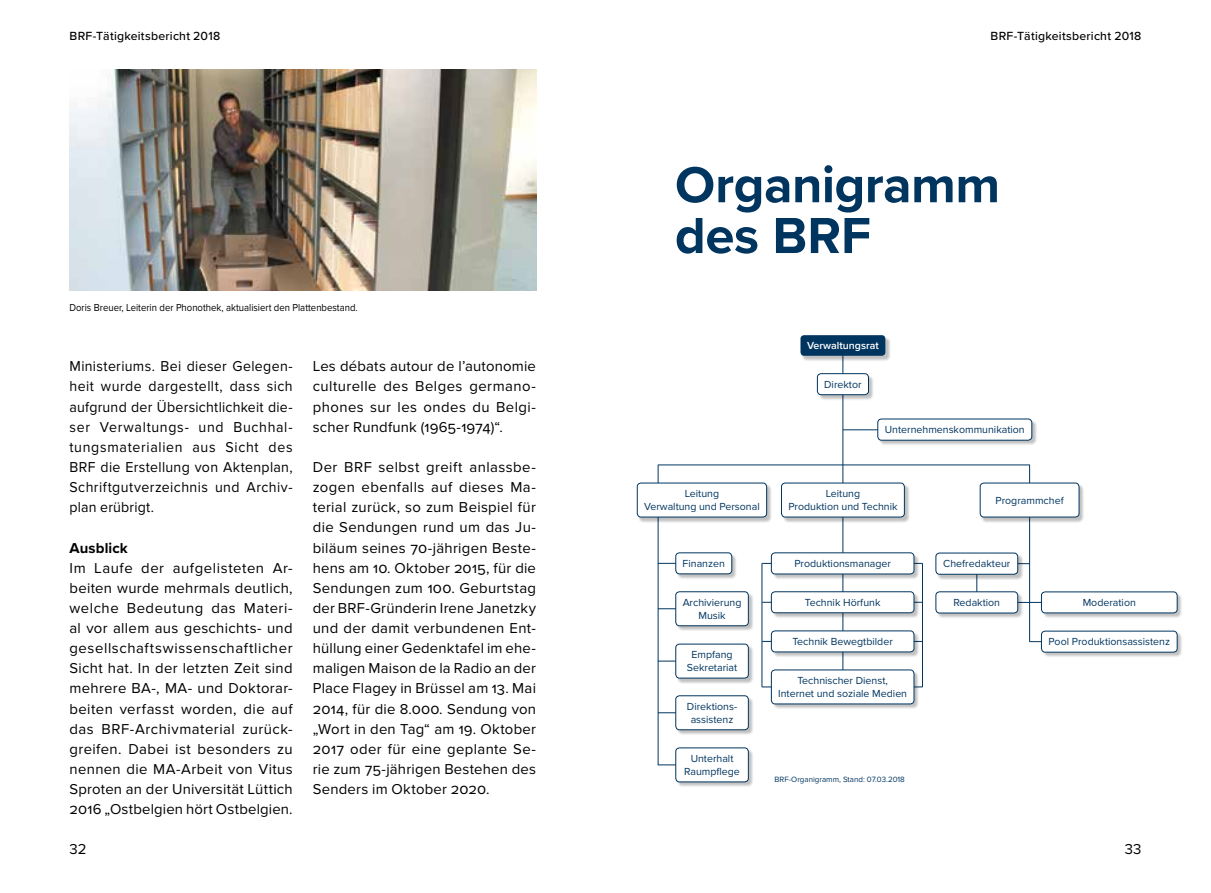
<style>
.page{position:relative;width:1211px;height:893px;background:#fff}
.page>*{position:absolute;margin:0;border:0;box-sizing:border-box;transform-origin:0 0}
.t1{font:700 52.5px/50.8px "Proxima Nova";letter-spacing:-.01em;color:#003560}
.t2{font:14.88px/20.1px "Proxima Nova";letter-spacing:.015em;color:#000;text-align:justify}
.t3{font:14.88px/20.1px "Proxima Nova";letter-spacing:.015em;color:#000;text-align:justify;scale:.95 1}
.t4{font:700 14.88px "Proxima Nova";letter-spacing:.01em;color:#000}
.t5{font:500 12.25px "Proxima Nova";letter-spacing:.02em;color:#000}
.t6{font:10.67px/12.8px "Proxima Nova";color:#003560;text-align:center}
.t7{font:600 10.67px "Proxima Nova";color:#fff}
.t8{font:10.5px "Proxima Nova";color:#000;scale:.91 1}
.t9{font:7.88px "Proxima Nova";color:#003560}
</style>
<div class="page">
<img style="left:69px;top:69px;width:467px;height:222px">
<hr style="left:658px;top:563px;width:64px;height:1px;background:#003560">
<hr style="left:658px;top:608px;width:67px;height:1px;background:#003560">
<hr style="left:658px;top:661px;width:67px;height:1px;background:#003560">
<hr style="left:658px;top:712px;width:52px;height:1px;background:#003560">
<hr style="left:658px;top:765px;width:73px;height:1px;background:#003560">
<hr style="left:657px;top:465px;width:1px;height:300px;background:#003560">
<div style="left:676px;top:553px;width:61px;height:26px;background:#000;opacity:.25"></div>
<div style="left:675px;top:553px;width:56px;height:21px;background:#fff;border-radius:4px"></div>
<div style="left:675px;top:553px;width:57px;height:21px;border:1px solid #003560;border-radius:4px"></div>
<div style="left:676px;top:644px;width:78px;height:40px;background:#000;opacity:.25"></div>
<div style="left:675px;top:644px;width:73px;height:34px;background:#fff;border-radius:4px"></div>
<div style="left:675px;top:644px;width:73px;height:34px;border:1px solid #003560;border-radius:4px"></div>
<div style="left:637px;top:483px;width:135px;height:40px;background:#000;opacity:.25"></div>
<div style="left:637px;top:483px;width:129px;height:34px;background:#fff;border-radius:4px"></div>
<div style="left:637px;top:483px;width:129px;height:34px;border:1px solid #003560;border-radius:4px"></div>
<div style="left:676px;top:592px;width:78px;height:39px;background:#000;opacity:.25"></div>
<div style="left:675px;top:592px;width:73px;height:34px;background:#fff;border-radius:4px"></div>
<div style="left:675px;top:591px;width:73px;height:35px;border:1px solid #003560;border-radius:4px"></div>
<div style="left:676px;top:696px;width:78px;height:39px;background:#000;opacity:.25"></div>
<div style="left:675px;top:696px;width:73px;height:34px;background:#fff;border-radius:4px"></div>
<div style="left:675px;top:695px;width:73px;height:35px;border:1px solid #003560;border-radius:4px"></div>
<div style="left:676px;top:748px;width:78px;height:40px;background:#000;opacity:.25"></div>
<div style="left:675px;top:748px;width:73px;height:34px;background:#fff;border-radius:4px"></div>
<div style="left:675px;top:748px;width:73px;height:34px;border:1px solid #003560;border-radius:4px"></div>
<hr style="left:762px;top:641px;width:160px;height:1px;background:#003560">
<hr style="left:762px;top:687px;width:160px;height:1px;background:#003560">
<hr style="left:762px;top:602px;width:160px;height:1px;background:#003560">
<hr style="left:762px;top:563px;width:160px;height:1px;background:#003560">
<hr style="left:842px;top:355px;width:1px;height:323px;background:#003560">
<hr style="left:922px;top:563px;width:1px;height:124px;background:#003560">
<hr style="left:761px;top:563px;width:1px;height:124px;background:#003560">
<div style="left:771px;top:553px;width:148px;height:27px;background:#000;opacity:.25"></div>
<div style="left:771px;top:553px;width:143px;height:21px;background:#fff;border-radius:4px"></div>
<div style="left:771px;top:553px;width:143px;height:21px;border:1px solid #003560;border-radius:4px"></div>
<div style="left:782px;top:483px;width:128px;height:40px;background:#000;opacity:.25"></div>
<div style="left:781px;top:483px;width:123px;height:34px;background:#fff;border-radius:4px"></div>
<div style="left:781px;top:483px;width:123px;height:34px;border:1px solid #003560;border-radius:4px"></div>
<div style="left:771px;top:592px;width:148px;height:26px;background:#000;opacity:.25"></div>
<div style="left:771px;top:592px;width:143px;height:21px;background:#fff;border-radius:4px"></div>
<div style="left:771px;top:591px;width:143px;height:22px;border:1px solid #003560;border-radius:4px"></div>
<div style="left:771px;top:631px;width:148px;height:27px;background:#000;opacity:.25"></div>
<div style="left:771px;top:631px;width:143px;height:21px;background:#fff;border-radius:4px"></div>
<div style="left:771px;top:631px;width:143px;height:21px;border:1px solid #003560;border-radius:4px"></div>
<div style="left:771px;top:670px;width:148px;height:40px;background:#000;opacity:.25"></div>
<div style="left:771px;top:670px;width:143px;height:34px;background:#fff;border-radius:4px"></div>
<div style="left:771px;top:670px;width:143px;height:34px;border:1px solid #003560;border-radius:4px"></div>
<hr style="left:658px;top:465px;width:371px;height:1px;background:#003560">
<hr style="left:842px;top:429px;width:120px;height:1px;background:#003560">
<hr style="left:937px;top:563px;width:92px;height:1px;background:#003560">
<hr style="left:949px;top:602px;width:182px;height:1px;background:#003560">
<hr style="left:1029px;top:641px;width:108px;height:1px;background:#003560">
<hr style="left:1029px;top:465px;width:1px;height:177px;background:#003560">
<hr style="left:976px;top:567px;width:1px;height:42px;background:#003560">
<div style="left:1041px;top:592px;width:141px;height:27px;background:#000;opacity:.25"></div>
<div style="left:1041px;top:592px;width:136px;height:21px;background:#fff;border-radius:4px"></div>
<div style="left:1041px;top:592px;width:136px;height:21px;border:1px solid #003560;border-radius:4px"></div>
<div style="left:1041px;top:632px;width:141px;height:26px;background:#000;opacity:.25"></div>
<div style="left:1041px;top:631px;width:136px;height:21px;background:#fff;border-radius:4px"></div>
<div style="left:1041px;top:631px;width:136px;height:21px;border:1px solid #003560;border-radius:4px"></div>
<div style="left:980px;top:483px;width:104px;height:40px;background:#000;opacity:.25"></div>
<div style="left:980px;top:483px;width:99px;height:34px;background:#fff;border-radius:4px"></div>
<div style="left:979px;top:483px;width:100px;height:34px;border:1px solid #003560;border-radius:4px"></div>
<div style="left:936px;top:553px;width:87px;height:27px;background:#000;opacity:.25"></div>
<div style="left:935px;top:553px;width:82px;height:21px;background:#fff;border-radius:4px"></div>
<div style="left:935px;top:553px;width:82px;height:21px;border:1px solid #003560;border-radius:4px"></div>
<div style="left:936px;top:592px;width:87px;height:27px;background:#000;opacity:.25"></div>
<div style="left:935px;top:592px;width:82px;height:21px;background:#fff;border-radius:4px"></div>
<div style="left:935px;top:592px;width:82px;height:21px;border:1px solid #003560;border-radius:4px"></div>
<div style="left:878px;top:419px;width:159px;height:27px;background:#000;opacity:.25"></div>
<div style="left:877px;top:419px;width:154px;height:21px;background:#fff;border-radius:4px"></div>
<div style="left:877px;top:419px;width:155px;height:21px;border:1px solid #003560;border-radius:4px"></div>
<div style="left:801px;top:336px;width:89px;height:25px;background:#000;opacity:.25"></div>
<div style="left:800px;top:335px;width:85px;height:21px;background:#003560;border-radius:4px"></div>
<div style="left:817px;top:374px;width:57px;height:26px;background:#000;opacity:.25"></div>
<div style="left:817px;top:374px;width:51px;height:21px;background:#fff;border-radius:4px"></div>
<div style="left:817px;top:373px;width:51px;height:22px;border:1px solid #003560;border-radius:4px"></div>
<p class="t5" style="left:69px;top:26px;width:152px">BRF-Tätigkeitsbericht 2018</p>
<p class="t8" style="left:69px;top:301px;width:318px">Doris Breuer, Leiterin der Phonothek, aktualisiert den Plattenbestand.</p>
<p class="t3" style="left:69px;top:357px;width:236px">Ministeriums. Bei dieser Gelegen&shy;heit wurde dargestellt, dass sich aufgrund der Übersichtlichkeit die&shy;ser Verwaltungs- und Buchhal&shy;tungsmaterialien aus Sicht des BRF die Erstellung von Aktenplan, Schriftgutverzeichnis und Archiv&shy;plan erübrigt.</p>
<p class="t4" style="left:69px;top:536px;width:60px">Ausblick</p>
<p class="t2" style="left:69px;top:558px;width:225px">Im Laufe der aufgelisteten Ar&shy;beiten wurde mehrmals deutlich, welche Bedeutung das Materi&shy;al vor allem aus geschichts- und gesellschaftswissenschaftlicher Sicht hat. In der letzten Zeit sind mehrere BA-, MA- und Doktorar&shy;beiten verfasst worden, die auf das BRF-Archivmaterial zurück&shy;greifen. Dabei ist besonders zu nennen die MA-Arbeit von Vitus Sproten an der Universität Lüttich 2016 „Ostbelgien hört Ostbelgien.</p>
<p class="t2" style="left:313px;top:357px;width:225px">Les débats autour de l’autonomie culturelle des Belges germano&shy;phones sur les ondes du Belgi&shy;scher Rundfunk (1965-1974)“.</p>
<p class="t2" style="left:313px;top:457px;width:225px">Der BRF selbst greift anlassbe&shy;zogen ebenfalls auf dieses Ma&shy;terial zurück, so zum Beispiel für die Sendungen rund um das Ju&shy;biläum seines 70-jährigen Beste&shy;hens am 10. Oktober 2015, für die Sendungen zum 100. Geburtstag der BRF-Gründerin Irene Janetzky und der damit verbundenen Ent&shy;hüllung einer Gedenktafel im ehe&shy;maligen Maison de la Radio an der Place Flagey in Brüssel am 13. Mai 2014, für die 8.000. Sendung von „Wort in den Tag“ am 19. Oktober 2017 oder für eine geplante Se&shy;rie zum 75-jährigen Bestehen des Senders im Oktober 2020.</p>
<p class="t5" style="left:990px;top:26px;width:152px">BRF-Tätigkeitsbericht 2018</p>
<h1 class="t1" style="left:675px;top:158px;width:326px">Organigramm des BRF</h1>
<p class="t7" style="left:807px;top:337px;width:73px">Verwaltungsrat</p>
<p class="t6" style="left:824px;top:378px;width:39px">Direktor</p>
<p class="t6" style="left:884px;top:424px;width:141px">Unternehmenskommunikation</p>
<p class="t6" style="left:644px;top:488px;width:117px">Leitung<br>Verwaltung und Personal</p>
<p class="t6" style="left:788px;top:488px;width:111px">Leitung<br>Produktion und Technik</p>
<p class="t6" style="left:682px;top:557px;width:44px">Finanzen</p>
<p class="t6" style="left:682px;top:596px;width:60px">Archivierung<br>Musik</p>
<p class="t6" style="left:687px;top:649px;width:52px">Empfang<br>Sekretariat</p>
<p class="t6" style="left:687px;top:700px;width:52px">Direktions&shy;assistenz</p>
<p class="t6" style="left:684px;top:752px;width:57px">Unterhalt<br>Raumpflege</p>
<p class="t6" style="left:794px;top:557px;width:98px">Produktionsmanager</p>
<p class="t6" style="left:804px;top:596px;width:77px">Technik Hörfunk</p>
<p class="t6" style="left:792px;top:635px;width:102px">Technik Bewegtbilder</p>
<p class="t6" style="left:778px;top:675px;width:130px">Technischer Dienst,<br>Internet und soziale Medien</p>
<p class="t9" style="left:774px;top:775px;width:132px">BRF-Organigramm, Stand: 07.03.2018</p>
<p class="t6" style="left:995px;top:494px;width:70px">Programmchef</p>
<p class="t6" style="left:943px;top:558px;width:69px">Chefredakteur</p>
<p class="t6" style="left:953px;top:597px;width:48px">Redaktion</p>
<p class="t6" style="left:1082px;top:596px;width:55px">Moderation</p>
<p class="t6" style="left:1048px;top:636px;width:123px">Pool Produktionsassistenz</p>
<p class="t2" style="left:69px;top:839px;width:19px">32</p>
<p class="t2" style="left:1124px;top:839px;width:18px">33</p>
</div>
